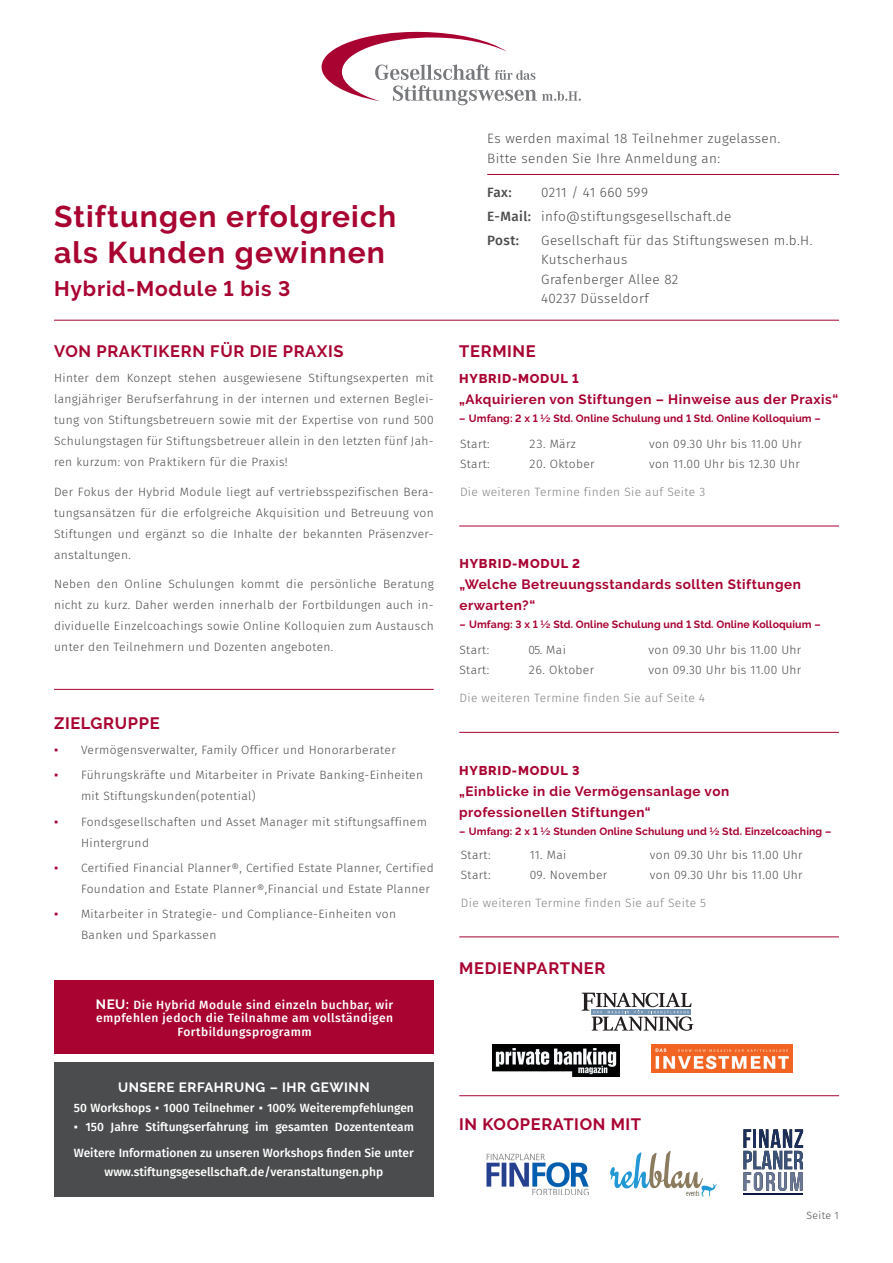
<style>
.page{position:relative;width:893px;height:1263px;background:#fff}
.page>*{position:absolute;margin:0;border:0;box-sizing:border-box;transform-origin:0 0}
.t1{font:700 30px/36px "Raleway";letter-spacing:.04em;color:#a80331}
.t2{font:700 21px "Raleway";letter-spacing:.04em;color:#a80331}
.t3{font:700 16.5px "Raleway";letter-spacing:.04em;color:#a80331}
.t4{font:300 13.5px/19.5px "Fira Sans";letter-spacing:.03em;color:#4b4c4d}
.t5{font:700 13.5px/21px "Raleway";letter-spacing:.04em;color:#a80331}
.t6{font:700 13.5px "Raleway";letter-spacing:.04em;color:#fff}
.t7{font:500 13.5px "Fira Sans";color:#4b4c4d}
.t8{font:800 12.75px "Raleway";letter-spacing:.06em;color:#a80331}
.t9{font:300 12px/21px "Fira Sans";letter-spacing:.03em;color:#4b4c4d}
.t10{font:500 12px/25.5px "Fira Sans";color:#fff}
.t11{font:300 12px "Fira Sans";letter-spacing:.03em;color:#818386}
.t12{font:500 12px/13.5px "Fira Sans";letter-spacing:.04em;color:#fff;text-align:center}
.t13{font:700 10.5px "Raleway";letter-spacing:.01em;color:#a80331}
.t14{font:300 10.5px "Fira Sans";letter-spacing:.03em;color:#4b4c4d}
.s1{font-family:"Arial";font-weight:400;color:#a80331}
.s2{font-family:"Raleway";font-weight:700;font-size:13.5px}
.s3{font-family:"Arial";font-weight:400}
.s4{font-weight:500}
</style>
<div class="page">
<svg style="left:322px;top:32px;width:259px;height:73px"></svg>
<svg style="left:582px;top:993px;width:111px;height:38px"></svg>
<img style="left:652px;top:1044px;width:141px;height:28px">
<img style="left:492px;top:1044px;width:127px;height:33px">
<hr style="left:459px;top:1095px;width:380px;height:1px;background:#a80331">
<hr style="left:54px;top:689px;width:380px;height:1px;background:#a80331">
<hr style="left:459px;top:526px;width:380px;height:1px;background:#a80331">
<hr style="left:459px;top:732px;width:380px;height:1px;background:#a80331">
<hr style="left:459px;top:937px;width:380px;height:1px;background:#a80331">
<hr style="left:54px;top:320px;width:785px;height:1px;background:#a80331">
<div style="left:54px;top:1063px;width:380px;height:134px;background:#4b4c4d"></div>
<div style="left:54px;top:980px;width:380px;height:73px;background:#a80331"></div>
<hr style="left:487px;top:174px;width:352px;height:1px;background:#a80331">
<svg style="left:610px;top:1151px;width:107px;height:46px"></svg>
<img style="left:486px;top:1153px;width:103px;height:41px">
<svg style="left:743px;top:1129px;width:60px;height:62px"></svg>
<hr style="left:743px;top:1193px;width:60px;height:2px;background:#0e193f">
<h1 class="t1" style="left:54px;top:199px;width:344px">Stiftungen erfolgreich als Kunden gewinnen</h1>
<h2 class="t2" style="left:54px;top:276px;width:238px">Hybrid-Module 1 bis 3</h2>
<h3 class="t3" style="left:54px;top:342px;width:291px">VON PRAKTIKERN FÜR DIE PRAXIS</h3>
<p class="t9" style="left:54px;top:367px;width:381px;text-align:justify">Hinter dem Konzept stehen ausgewiesene Stiftungsexperten mit langjähriger Berufserfahrung in der internen und externen Beglei&shy;tung von Stiftungsbetreuern sowie mit der Expertise von rund 500<br>Schulungstagen für Stiftungsbetreuer allein in den letzten fünf Jah&shy;ren kurzum: von Praktikern für die Praxis!</p>
<p class="t9" style="left:54px;top:481px;width:381px;text-align:justify">Der Fokus der Hybrid Module liegt auf vertriebsspezifischen Bera&shy;tungsansätzen für die erfolgreiche Akquisition und Betreuung von Stiftungen und ergänzt so die Inhalte der bekannten Präsenzver&shy;anstaltungen.</p>
<p class="t9" style="left:54px;top:573px;width:381px;text-align:justify">Neben den Online Schulungen kommt die persönliche Beratung nicht zu kurz. Daher werden innerhalb der Fortbildungen auch in&shy;dividuelle Einzelcoachings sowie Online Kolloquien zum Austausch unter den Teilnehmern und Dozenten angeboten.</p>
<h3 class="t3" style="left:54px;top:714px;width:107px">ZIELGRUPPE</h3>
<p class="t9" style="left:54px;top:739px;width:343px"><span class="s1">▪</span> Vermögensverwalter, Family Officer und Honorarberater</p>
<p class="t9" style="left:81px;top:765px;width:344px;text-indent:-27px"><span class="s1">▪</span> Führungskräfte und Mitarbeiter in Private Banking-Einheiten mit Stiftungskunden(potential)</p>
<p class="t9" style="left:81px;top:811px;width:347px;text-indent:-27px"><span class="s1">▪</span> Fondsgesellschaften und Asset Manager mit stiftungsaffinem<br>Hintergrund</p>
<p class="t9" style="left:81px;top:857px;width:354px;text-indent:-27px"><span class="s1">▪</span> Certified Financial Planner®, Certified Estate Planner, Certified<br>Foundation and Estate Planner®,Financial und Estate Planner</p>
<p class="t9" style="left:81px;top:903px;width:317px;text-indent:-27px"><span class="s1">▪</span> Mitarbeiter in Strategie- und Compliance-Einheiten von<br>Banken und Sparkassen</p>
<p class="t12" style="left:96px;top:997px;width:299px"><span class="s2">NEU:</span> Die Hybrid Module sind einzeln buchbar, wir empfehlen jedoch die Teilnahme am vollständigen<br>Fortbildungsprogramm</p>
<p class="t6" style="left:118px;top:1080px;width:253px">UNSERE ERFAHRUNG – IHR GEWINN</p>
<p class="t10" style="left:74px;top:1094px;width:342px">50 Workshops <span class="s3">▪</span> 1000 Teilnehmer <span class="s3">▪</span> 100% Weiterempfehlungen</p>
<p class="t10" style="left:74px;top:1113px;width:342px"><span class="s3">▪</span> 150 Jahre Stiftungserfahrung im gesamten Dozententeam<br>Weitere Informationen zu unseren Workshops finden Sie unter</p>
<p class="t10" style="left:105px;top:1158px;width:280px">www.stiftungsgesellschaft.de/veranstaltungen.php</p>
<p class="t4" style="left:487px;top:129px;width:294px">Es werden maximal 18 Teilnehmer zugelassen.<br>Bitte senden Sie Ihre Anmeldung an:</p>
<p class="t7" style="left:487px;top:182px;width:26px">Fax:</p>
<p class="t4" style="left:487px;top:181px;width:246px;line-height:23.7px;text-indent:54px">0211 / 41 660 599<br><span class="s4">E-Mail:</span> info@stiftungsgesellschaft.de<br><span class="s4">Post:</span></p>
<p class="t4" style="left:541px;top:230px;width:273px">Gesellschaft für das Stiftungswesen m.b.H.<br>Kutscherhaus<br>Grafenberger Allee 82<br>40237 Düsseldorf</p>
<h3 class="t3" style="left:459px;top:342px;width:78px">TERMINE</h3>
<p class="t8" style="left:459px;top:371px;width:121px">HYBRID-MODUL 1</p>
<p class="t5" style="left:459px;top:389px;width:380px">„Akquirieren von Stiftungen – Hinweise aus der Praxis“</p>
<p class="t13" style="left:459px;top:412px;width:363px">– Umfang: 2 x 1 ½ Std. Online Schulung und 1 Std. Online Kolloquium –</p>
<p class="t9" style="left:460px;top:433px;width:31px">Start:</p>
<p class="t9" style="left:529px;top:433px;width:48px">23. März</p>
<p class="t9" style="left:649px;top:433px;width:154px">von 09.30 Uhr bis 11.00 Uhr</p>
<p class="t9" style="left:460px;top:453px;width:31px">Start:</p>
<p class="t9" style="left:529px;top:453px;width:67px">20. Oktober</p>
<p class="t9" style="left:649px;top:453px;width:152px">von 11.00 Uhr bis 12.30 Uhr</p>
<p class="t11" style="left:460px;top:483px;width:247px">Die weiteren Termine finden Sie auf Seite 3</p>
<p class="t8" style="left:459px;top:557px;width:122px">HYBRID-MODUL 2</p>
<p class="t5" style="left:459px;top:574px;width:343px">„Welche Betreuungsstandards sollten Stiftungen erwarten?“</p>
<p class="t13" style="left:459px;top:619px;width:363px">– Umfang: 3 x 1 ½ Std. Online Schulung und 1 Std. Online Kolloquium –</p>
<p class="t9" style="left:459px;top:640px;width:31px">Start:</p>
<p class="t9" style="left:528px;top:640px;width:39px">05. Mai</p>
<p class="t9" style="left:648px;top:640px;width:154px">von 09.30 Uhr bis 11.00 Uhr</p>
<p class="t9" style="left:459px;top:659px;width:31px">Start:</p>
<p class="t9" style="left:528px;top:659px;width:67px">26. Oktober</p>
<p class="t9" style="left:648px;top:659px;width:154px">von 09.30 Uhr bis 11.00 Uhr</p>
<p class="t11" style="left:459px;top:689px;width:247px">Die weiteren Termine finden Sie auf Seite 4</p>
<p class="t8" style="left:459px;top:763px;width:122px">HYBRID-MODUL 3</p>
<p class="t5" style="left:459px;top:780px;width:272px">„Einblicke in die Vermögensanlage von professionellen Stiftungen“</p>
<p class="t13" style="left:459px;top:825px;width:374px">– Umfang: 2 x 1 ½ Stunden Online Schulung und ½ Std. Einzelcoaching –</p>
<p class="t9" style="left:461px;top:844px;width:31px">Start:</p>
<p class="t9" style="left:530px;top:844px;width:38px">11. Mai</p>
<p class="t9" style="left:650px;top:844px;width:154px">von 09.30 Uhr bis 11.00 Uhr</p>
<p class="t9" style="left:461px;top:864px;width:31px">Start:</p>
<p class="t9" style="left:530px;top:864px;width:79px">09. November</p>
<p class="t9" style="left:650px;top:864px;width:154px">von 09.30 Uhr bis 11.00 Uhr</p>
<p class="t11" style="left:461px;top:894px;width:247px">Die weiteren Termine finden Sie auf Seite 5</p>
<h3 class="t3" style="left:459px;top:959px;width:148px">MEDIENPARTNER</h3>
<h3 class="t3" style="left:459px;top:1115px;width:183px">IN KOOPERATION MIT</h3>
<p class="t14" style="left:807px;top:1208px;width:34px">Seite 1</p>
</div>
